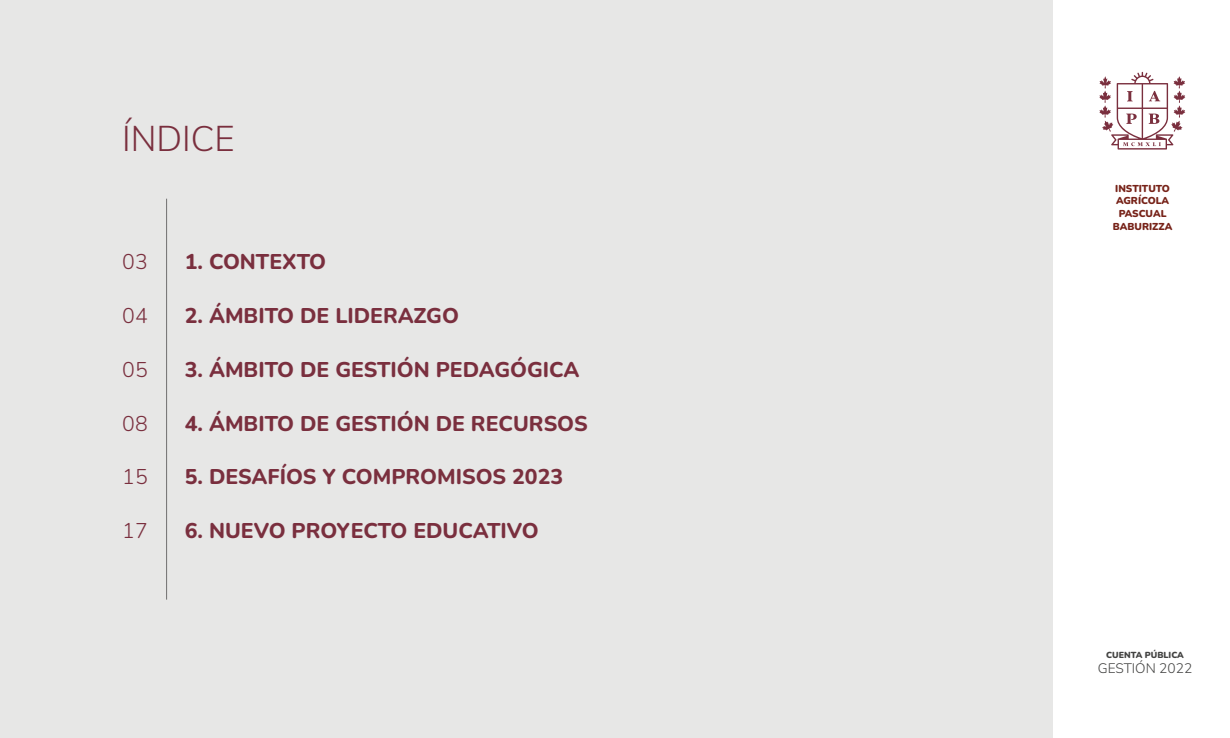
<style>
.page{position:relative;width:1230px;height:738px;background:#fff}
.page>*{position:absolute;margin:0;border:0;box-sizing:border-box;transform-origin:0 0}
.t1{font:300 35px "Nunito Sans";color:#7a2f3e}
.t2{font:800 21.25px "Nunito";color:#7a2f3e}
.t3{font:300 21.25px "Nunito";color:#7a2f3e}
.t4{font:300 13.75px "Nunito";color:#424241}
.t5{font:900 10px/12.5px "Nunito";color:#772319;text-align:center}
.t6{font:900 8.75px "Nunito";color:#424241}
</style>
<div class="page">
<div style="left:0;top:0;width:1052px;height:737px;background:#e7e7e6"></div>
<hr style="left:166px;top:198px;width:1px;height:401px;background:#706f6f">
<svg style="left:1099px;top:72px;width:86px;height:77px"></svg>
<h1 class="t1" style="left:122px;top:114px;width:114px">ÍNDICE</h1>
<p class="t3" style="left:122px;top:247px;width:27px">03</p>
<p class="t2" style="left:185px;top:247px;width:143px">1. CONTEXTO</p>
<p class="t3" style="left:122px;top:300px;width:27px">04</p>
<p class="t2" style="left:185px;top:300px;width:276px">2. ÁMBITO DE LIDERAZGO</p>
<p class="t3" style="left:122px;top:354px;width:27px">05</p>
<p class="t2" style="left:185px;top:354px;width:396px">3. ÁMBITO DE GESTIÓN PEDAGÓGICA</p>
<p class="t3" style="left:122px;top:408px;width:27px">08</p>
<p class="t2" style="left:185px;top:408px;width:404px">4. ÁMBITO DE GESTIÓN DE RECURSOS</p>
<p class="t3" style="left:122px;top:462px;width:27px">15</p>
<p class="t2" style="left:185px;top:462px;width:380px">5. DESAFÍOS Y COMPROMISOS 2023</p>
<p class="t3" style="left:122px;top:515px;width:27px">17</p>
<p class="t2" style="left:185px;top:515px;width:355px">6. NUEVO PROYECTO EDUCATIVO</p>
<p class="t5" style="left:1113px;top:182px;width:61px">INSTITUTO<br>AGRÍCOLA<br>PASCUAL<br>BABURIZZA</p>
<p class="t6" style="left:1106px;top:648px;width:79px">CUENTA PÚBLICA</p>
<p class="t4" style="left:1097px;top:658px;width:96px">GESTIÓN 2022</p>
</div>
